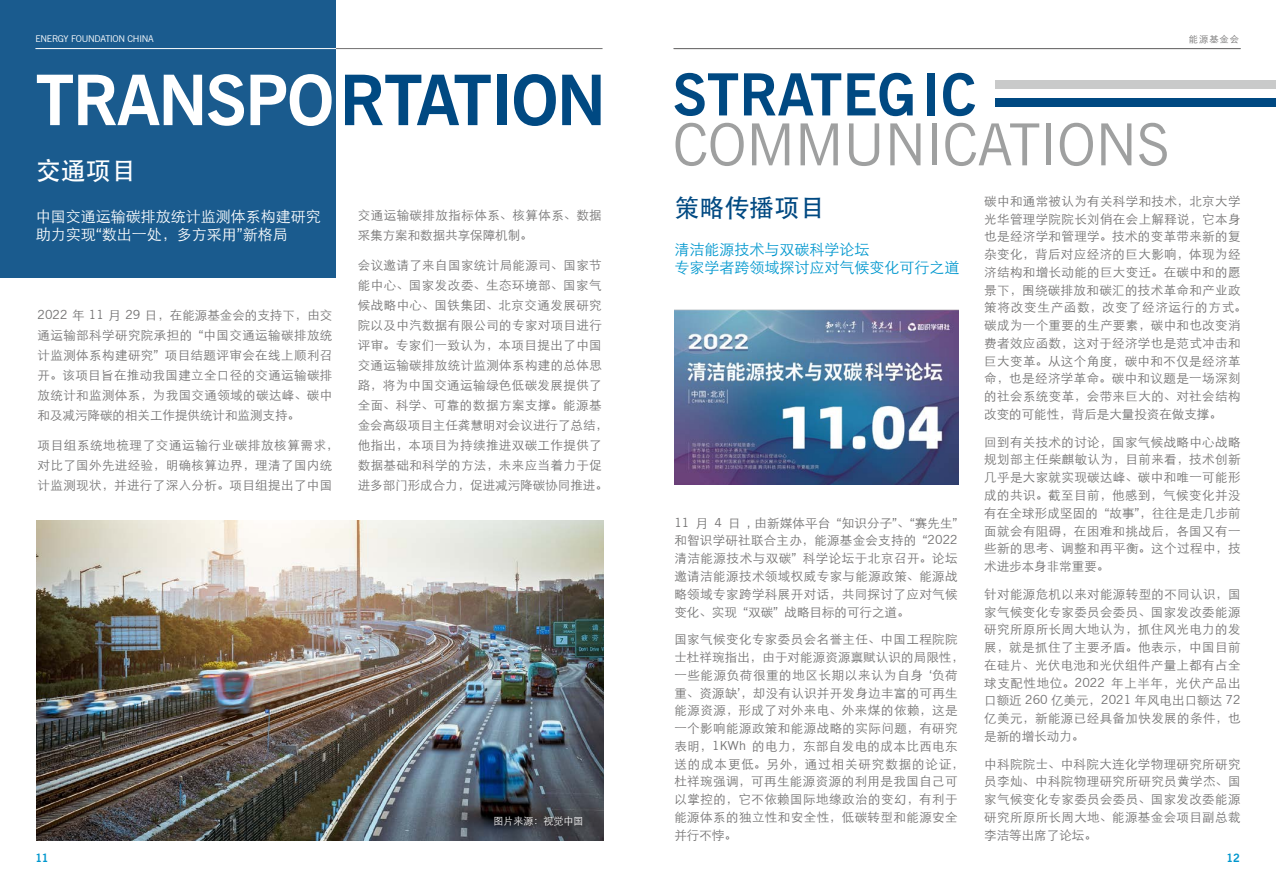
<style>
.page{position:relative;width:1276px;height:886px;background:#fff}
.page>*{position:absolute;margin:0;border:0;box-sizing:border-box;transform-origin:0 0}
.t1{font:700 69.38px "News Gothic BT";letter-spacing:-.025em;color:#fff}
.t2{font:57.88px "News Gothic BT";color:#9fa0a0}
.t3{font:700 57.88px "News Gothic BT";color:#004982}
.t4{font:25px "ST Heiti";color:#004982}
.t5{font:25px "ST Heiti";color:#fff}
.t6{font:15px/18px "ST Xihei";color:#fff}
.t7{font:15px/18px "ST Xihei";color:#0097ce}
.t8{font:12.5px/17.8px "ST Xihei";letter-spacing:.03em;color:#727171;text-align:justify}
.t9{font:700 11.25px "News Gothic BT";color:#0097ce}
.t10{font:10px "ST Xihei";color:#fff}
.t11{font:9.25px "News Gothic BT";letter-spacing:-.025em;color:#fff}
.t12{font:9.25px "ST Xihei";letter-spacing:.1em;color:#727171}
.s1{color:#004982}
.s2{font-family:"News Gothic BT"}
</style>
<div class="page">
<div style="left:0;top:0;width:336px;height:278px;background:#1a5b8e"></div>
<img style="left:37px;top:520px;width:566px;height:320px">
<img style="left:490px;top:813px;width:101px;height:22px">
<hr style="left:35px;top:48px;width:301px;height:1px;background:#fff">
<hr style="left:673px;top:48px;width:567px;height:1px;background:#727171">
<hr style="left:336px;top:48px;width:266px;height:1px;background:#727171">
<div style="left:995px;top:98px;width:281px;height:9px;background:#004982"></div>
<div style="left:995px;top:80px;width:281px;height:8px;background:#c9caca"></div>
<img style="left:674px;top:309px;width:285px;height:175px">
<p class="t11" style="left:35px;top:33px;width:120px">ENERGY FOUNDATION CHINA</p>
<p class="t12" style="left:1189px;top:32px;width:52px">能源基金会</p>
<h1 class="t1" style="left:35px;top:58px;width:572px">TRANSPO<span class="s1">RTATION</span></h1>
<h3 class="t5" style="left:36px;top:158px;width:101px">交通项目</h3>
<p class="t6" style="left:36px;top:206px;width:287px">中国交通运输碳排放统计监测体系构建研究助力实现<span class="s2">“</span>数出一处，多方采用<span class="s2">”</span>新格局</p>
<p class="t8" style="left:38px;top:304px;width:296px;line-height:20px"><span class="s2">2022</span> 年 <span class="s2">11</span> 月 <span class="s2">29</span> 日，在能源基金会的支持下，由交通运输部科学研究院承担的 <span class="s2">“</span>中国交通运输碳排放统计监测体系构建研究<span class="s2">”</span> 项目结题评审会在线上顺利召开。该项目旨在推动我国建立全口径的交通运输碳排放统计和监测体系，为我国交通领域的碳达峰、碳中和及减污降碳的相关工作提供统计和监测支持。</p>
<p class="t8" style="left:38px;top:434px;width:303px;line-height:20px;text-align:left">项目组系统地梳理了交通运输行业碳排放核算需求，对比了国外先进经验，明确核算边界，理清了国内统计监测现状，并进行了深入分析。项目组提出了中国</p>
<p class="t8" style="left:358px;top:204px;width:245px;line-height:20px">交通运输碳排放指标体系、核算体系、数据采集方案和数据共享保障机制。</p>
<p class="t8" style="left:358px;top:254px;width:252px;line-height:20px;text-align:left">会议邀请了来自国家统计局能源司、国家节能中心、国家发改委、生态环境部、国家气候战略中心、国铁集团、北京交通发展研究院以及中汽数据有限公司的专家对项目进行评审。专家们一致认为，本项目提出了中国交通运输碳排放统计监测体系构建的总体思路，将为中国交通运输绿色低碳发展提供了全面、科学、可靠的数据方案支撑。能源基金会高级项目主任龚慧明对会议进行了总结，他指出，本项目为持续推进双碳工作提供了数据基础和科学的方法，未来应当着力于促进多部门形成合力，促进减污降碳协同推进。</p>
<p class="t10" style="left:493px;top:814px;width:91px">图片来源：视觉中国</p>
<h2 class="t3" style="left:673px;top:60px;width:305px">STRATEGIC</h2>
<h2 class="t2" style="left:673px;top:110px;width:498px">COMMUNICATIONS</h2>
<p class="t8" style="left:984px;top:191px;width:264px;text-align:left">碳中和通常被认为有关科学和技术，北京大学光华管理学院院长刘俏在会上解释说，它本身也是经济学和管理学。技术的变革带来新的复杂变化，背后对应经济的巨大影响，体现为经济结构和增长动能的巨大变迁。在碳中和的愿景下，围绕碳排放和碳汇的技术革命和产业政策将改变生产函数，改变了经济运行的方式。碳成为一个重要的生产要素，碳中和也改变消费者效应函数，这对于经济学也是范式冲击和巨大变革。从这个角度，碳中和不仅是经济革命，也是经济学革命。碳中和议题是一场深刻的社会系统变革，会带来巨大的、对社会结构改变的可能性，背后是大量投资在做支撑。</p>
<p class="t8" style="left:984px;top:432px;width:258px">回到有关技术的讨论，国家气候战略中心战略规划部主任柴麒敏认为，目前来看，技术创新几乎是大家就实现碳达峰、碳中和唯一可能形成的共识。截至目前，他感到，气候变化并没有在全球形成坚固的 <span class="s2">“</span>故事<span class="s2">”</span>，往往是走几步前面就会有阻碍，在困难和挑战后，各国又有一些新的思考、调整和再平衡。这个过程中，技术进步本身非常重要。</p>
<p class="t8" style="left:984px;top:584px;width:258px">针对能源危机以来对能源转型的不同认识，国家气候变化专家委员会委员、国家发改委能源研究所原所长周大地认为，抓住风光电力的发展，就是抓住了主要矛盾。他表示，中国目前在硅片、光伏电池和光伏组件产量上都有占全球支配性地位。<span class="s2">2022</span> 年上半年，光伏产品出口额近 <span class="s2">260</span> 亿美元，<span class="s2">2021</span> 年风电出口额达 <span class="s2">72</span>亿美元，新能源已经具备加快发展的条件，也是新的增长动力。</p>
<p class="t8" style="left:984px;top:754px;width:258px">中科院院士、中科院大连化学物理研究所研究员李灿、中科院物理研究所研究员黄学杰、国家气候变化专家委员会委员、国家发改委能源研究所原所长周大地、能源基金会项目副总裁李洁等出席了论坛。</p>
<h3 class="t4" style="left:674px;top:195px;width:151px">策略传播项目</h3>
<p class="t7" style="left:674px;top:240px;width:286px">清洁能源技术与双碳科学论坛<br>专家学者跨领域探讨应对气候变化可行之道</p>
<p class="t8" style="left:674px;top:513px;width:285px"><span class="s2">11</span> 月 <span class="s2">4</span> 日 <span class="s2">,</span> 由新媒体平台 <span class="s2">“</span>知识分子<span class="s2">”</span>、<span class="s2">“</span>赛先生<span class="s2">”</span>和智识学研社联合主办，能源基金会支持的 <span class="s2">“2022</span>清洁能源技术与双碳<span class="s2">”</span> 科学论坛于北京召开。论坛邀请洁能源技术领域权威专家与能源政策、能源战略领域专家跨学科展开对话，共同探讨了应对气候变化、实现 <span class="s2">“</span>双碳<span class="s2">”</span> 战略目标的可行之道。</p>
<p class="t8" style="left:674px;top:629px;width:291px;text-align:left">国家气候变化专家委员会名誉主任、中国工程院院士杜祥琬指出，由于对能源资源禀赋认识的局限性，一些能源负荷很重的地区长期以来认为自身 <span class="s2">‘</span>负荷重、资源缺<span class="s2">’</span>，却没有认识并开发身边丰富的可再生能源资源，形成了对外来电、外来煤的依赖，这是一个影响能源政策和能源战略的实际问题，有研究表明，<span class="s2">1KWh</span> 的电力，东部自发电的成本比西电东送的成本更低。另外，通过相关研究数据的论证，杜祥琬强调，可再生能源资源的利用是我国自己可以掌控的，它不依赖国际地缘政治的变幻，有利于能源体系的独立性和安全性，低碳转型和能源安全并行不悖。</p>
<p class="t9" style="left:35px;top:851px;width:15px">11</p>
<p class="t9" style="left:1226px;top:851px;width:15px">12</p>
</div>
